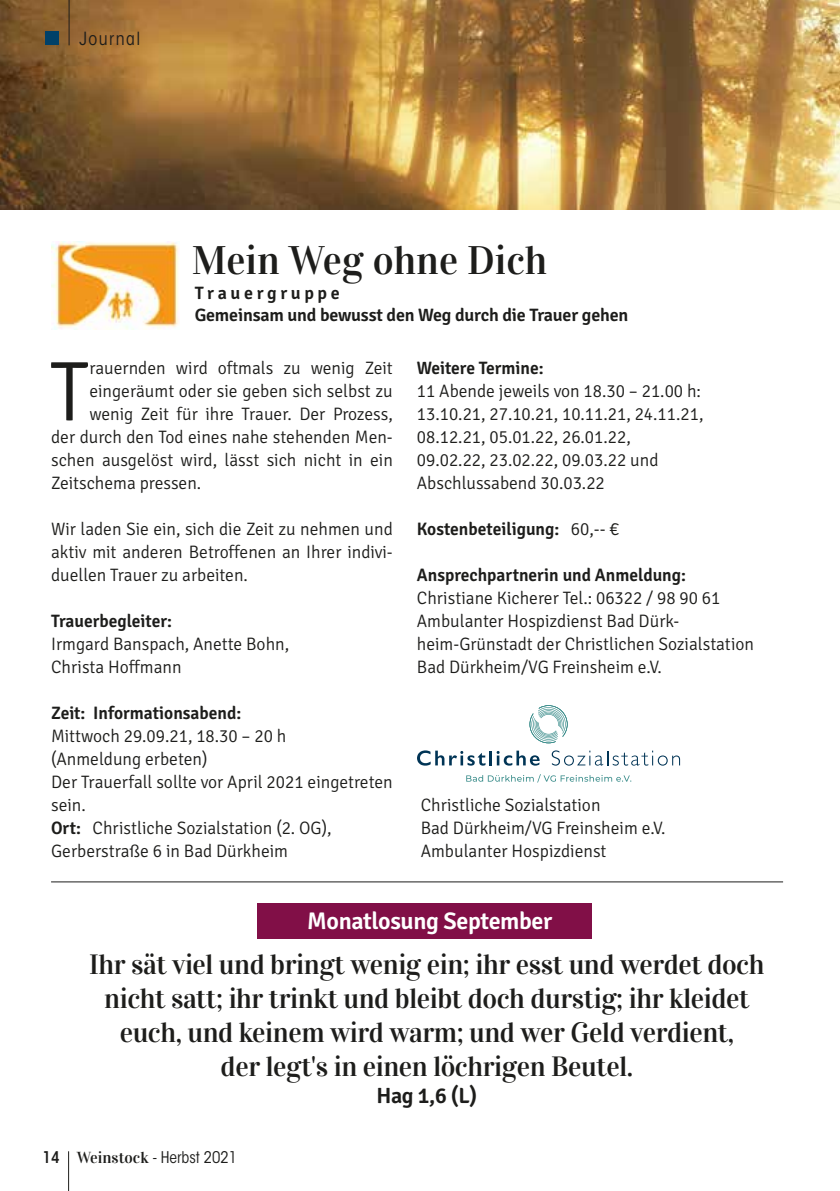
<style>
.page{position:relative;width:840px;height:1191px;background:#fff}
.page>*{position:absolute;margin:0;border:0;box-sizing:border-box;transform-origin:0 0}
.t1{font:300 84.8px "Signika";color:#1d1d1b}
.t2{font:40px "Vidaloka";color:#1d1d1b}
.t3{font:28px/34px "Vidaloka";letter-spacing:-.015em;color:#1d1d1b;text-align:center}
.t4{font:600 24px "Signika";letter-spacing:-.015em;color:#fff}
.t5{font:600 22px "Signika";color:#1d1d1b}
.t6{font:300 18px/23px "Signika";color:#1d1d1b}
.t7{font:600 18px/22px "Signika";color:#1d1d1b}
.t8{font:condensed 18px "ITC Avant Garde Std";letter-spacing:.08em;color:#1d1d1b}
.t9{font:condensed 16px "ITC Avant Garde Std";color:#1d1d1b}
.s1{font-weight:600}
.s2{font-weight:300}
.s3{font-family:"Vidaloka";font-stretch:normal}
</style>
<div class="page">
<img style="left:0;top:0;width:839px;height:210px">
<img style="left:51px;top:242px;width:128px;height:87px">
<svg style="left:417px;top:750px;width:122px;height:15px"></svg>
<svg style="left:551px;top:750px;width:128px;height:15px"></svg>
<svg style="left:529px;top:705px;width:38px;height:38px"></svg>
<svg style="left:466px;top:774px;width:165px;height:8px"></svg>
<div style="left:257px;top:903px;width:335px;height:35px;background:#810f47"></div>
<hr style="left:51px;top:881px;width:731px;height:1px;background:#1d1d1b">
<hr style="left:68px;top:1151px;width:1px;height:40px;background:#1d1d1b">
<div style="left:45px;top:32px;width:14px;height:13px;background:#004169"></div>
<hr style="left:69px;top:0;width:1px;height:45px;background:#1d1d1b">
<p class="t8" style="left:79px;top:28px;width:62px">Journal</p>
<h2 class="t2" style="left:192px;top:236px;width:357px">Mein Weg ohne Dich</h2>
<p class="t7" style="left:194px;top:282px;width:435px">T r a u e r g r u p p e<br>Gemeinsam und bewusst den Weg durch die Trauer gehen</p>
<h1 class="t1" style="left:50px;top:345px;width:41px">T</h1>
<p class="t6" style="left:89px;top:357px;width:305px">rauernden wird oftmals zu wenig Zeit</p>
<p class="t6" style="left:89px;top:380px;width:305px">eingeräumt oder sie geben sich selbst zu</p>
<p class="t6" style="left:89px;top:403px;width:305px">wenig Zeit für ihre Trauer. Der Prozess,</p>
<p class="t6" style="left:51px;top:426px;width:343px">der durch den Tod eines nahe stehenden Men-</p>
<p class="t6" style="left:51px;top:449px;width:343px">schen ausgelöst wird, lässt sich nicht in ein</p>
<p class="t6" style="left:51px;top:472px;width:152px">Zeitschema pressen.</p>
<p class="t6" style="left:51px;top:518px;width:343px;text-align:justify">Wir laden Sie ein, sich die Zeit zu nehmen und aktiv mit anderen Betroffenen an Ihrer indivi&shy;duellen Trauer zu arbeiten.</p>
<p class="t7" style="left:51px;top:610px;width:122px">Trauerbegleiter:</p>
<p class="t6" style="left:51px;top:633px;width:239px">Irmgard Banspach, Anette Bohn,<br>Christa Hoffmann</p>
<p class="t7" style="left:51px;top:702px;width:192px">Zeit: Informationsabend:</p>
<p class="t6" style="left:51px;top:725px;width:343px">Mittwoch 29.09.21, 18.30 – 20 h<br>(Anmeldung erbeten)<br>Der Trauerfall sollte vor April 2021 eingetreten sein.<br><span class="s1">Ort:</span> Christliche Sozialstation (2. OG),<br>Gerberstraße 6 in Bad Dürkheim</p>
<p class="t7" style="left:416px;top:357px;width:128px">Weitere Termine:</p>
<p class="t6" style="left:416px;top:380px;width:288px">11 Abende jeweils von 18.30 – 21.00 h:<br>13.10.21, 27.10.21, 10.11.21, 24.11.21, 08.12.21, 05.01.22, 26.01.22, 09.02.22, 23.02.22, 09.03.22 und Abschlussabend 30.03.22</p>
<p class="t7" style="left:416px;top:518px;width:204px">Kostenbeteiligung: <span class="s2">60,-- €</span></p>
<p class="t7" style="left:416px;top:564px;width:270px">Ansprechpartnerin und Anmeldung:</p>
<p class="t6" style="left:416px;top:587px;width:338px">Christiane Kicherer Tel.: 06322 / 98 90 61<br>Ambulanter Hospizdienst Bad Dürk&shy;heim-Grünstadt der Christlichen Sozialstation Bad Dürkheim/VG Freinsheim e.V.</p>
<p class="t6" style="left:420px;top:794px;width:246px">Christliche Sozialstation<br>Bad Dürkheim/VG Freinsheim e.V.<br>Ambulanter Hospizdienst</p>
<h3 class="t4" style="left:307px;top:906px;width:247px">Monatlosung September</h3>
<h3 class="t3" style="left:89px;top:947px;width:676px">Ihr sät viel und bringt wenig ein; ihr esst und werdet doch nicht satt; ihr trinkt und bleibt doch durstig; ihr kleidet euch, und keinem wird warm; und wer Geld verdient,<br>der legt's in einen löchrigen Beutel.</h3>
<p class="t5" style="left:376px;top:1083px;width:102px">Hag 1,6 (L)</p>
<p class="t9" style="left:43px;top:1147px;width:196px"><span class="s1">14</span> <span class="s3">Weinstock</span> - Herbst 2021</p>
</div>
